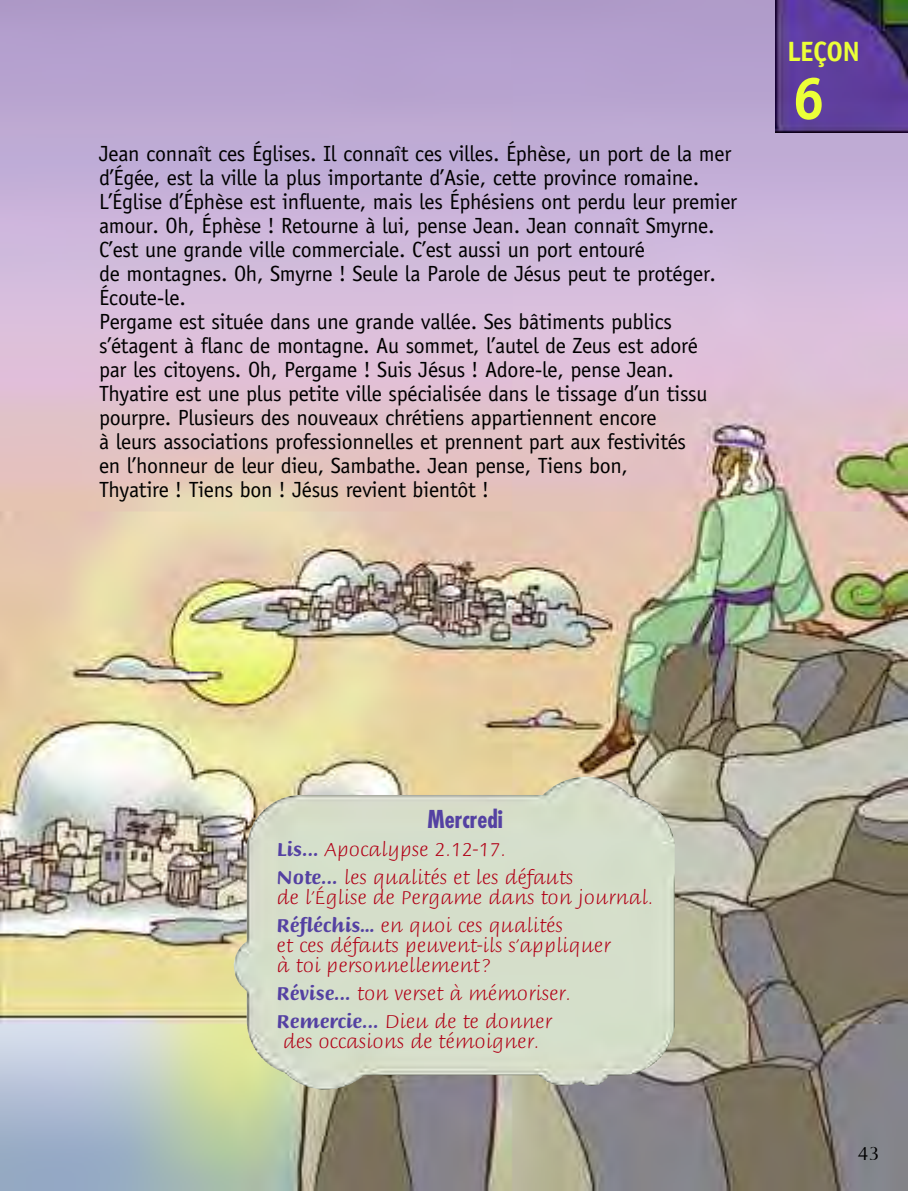
<style>
.page{position:relative;width:908px;height:1191px;background:#fff}
.page>*{position:absolute;margin:0;border:0;box-sizing:border-box;transform-origin:0 0}
.t1{font:700 60px "Officina Sans";color:#ebff38}
.t2{font:700 28px "Officina Sans";letter-spacing:-.025em;color:#ebff38}
.t3{font:700 condensed 24px "Futura";color:#5441a2}
.t4{font:22px/24px "Officina Sans";letter-spacing:-.015em;color:#000}
.t5{font:20px/28px "Briem Script MM 217 wt";color:#b10016}
.t6{font:20px "Optane";color:#000}
.s1{font-family:"Briem Script MM 553 wt";color:#5441a2}
</style>
<div class="page">
<img style="left:0;top:0;width:907px;height:1191px">
<img style="left:774px;top:0;width:133px;height:133px">
<img style="left:233px;top:776px;width:441px;height:314px">
<p class="t4" style="left:99px;top:143px;width:639px">Jean connaît ces Églises. Il connaît ces villes. Éphèse, un port de la mer d’Égée, est la ville la plus importante d’Asie, cette province romaine.<br>L’Église d’Éphèse est influente, mais les Éphésiens ont perdu leur premier amour. Oh, Éphèse ! Retourne à lui, pense Jean. Jean connaît Smyrne.<br>C’est une grande ville commerciale. C’est aussi un port entouré<br>de montagnes. Oh, Smyrne ! Seule la Parole de Jésus peut te protéger.<br>Écoute-le.<br>Pergame est située dans une grande vallée. Ses bâtiments publics s’étagent à flanc de montagne. Au sommet, l’autel de Zeus est adoré<br>par les citoyens. Oh, Pergame ! Suis Jésus ! Adore-le, pense Jean.<br>Thyatire est une plus petite ville spécialisée dans le tissage d’un tissu pourpre. Plusieurs des nouveaux chrétiens appartiennent encore<br>à leurs associations professionnelles et prennent part aux festivités<br>en l’honneur de leur dieu, Sambathe. Jean pense, Tiens bon,<br>Thyatire ! Tiens bon ! Jésus revient bientôt !</p>
<p class="t2" style="left:786px;top:41px;width:74px">LEÇON</p>
<h1 class="t1" style="left:791px;top:76px;width:35px">6</h1>
<p class="t3" style="left:427px;top:808px;width:77px">Mercredi</p>
<p class="t5" style="left:276px;top:837px;width:298px"><span class="s1">Lis...</span> Apocalypse 2.12-17.<br><span class="s1">Note...</span> les qualités et les défauts</p>
<p class="t5" style="left:276px;top:885px;width:378px">de l’Église de Pergame dans ton journal.<br><span class="s1">Réfléchis…</span> en quoi ces qualités</p>
<p class="t5" style="left:276px;top:937px;width:335px;line-height:20px">et ces défauts peuvent-ils s’appliquer à toi personnellement?</p>
<p class="t5" style="left:276px;top:981px;width:296px"><span class="s1">Révise...</span> ton verset à mémoriser.<br><span class="s1">Remercie...</span> Dieu de te donner</p>
<p class="t5" style="left:283px;top:1029px;width:258px">des occasions de témoigner.</p>
<p class="t6" style="left:857px;top:1145px;width:23px">43</p>
</div>
